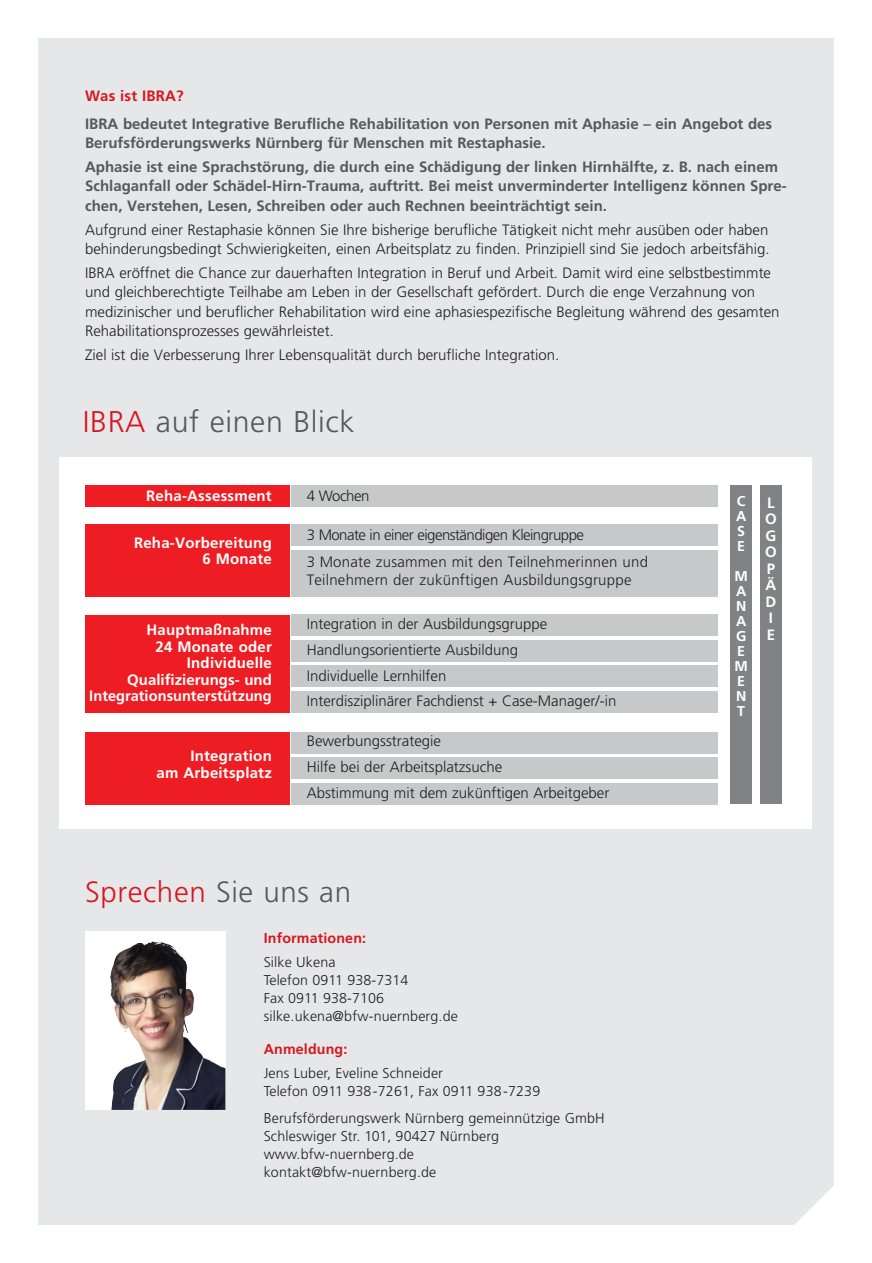
<style>
.page{position:relative;width:872px;height:1263px;background:#fff}
.page>*{position:absolute;margin:0;border:0;box-sizing:border-box;transform-origin:0 0}
.t1{font:300 30px "Frutiger LT Pro";letter-spacing:.02em;color:#57585a}
.t2{font:300 29.25px "Frutiger LT Pro";letter-spacing:.02em;color:#d7171f}
.t3{font:300 15px/25.8px "Frutiger LT Pro";color:#231f20}
.t4{font:700 15px/19.5px "Frutiger LT Pro";color:#57585a}
.t5{font:700 15px/16.5px "Frutiger LT Pro";letter-spacing:.015em;color:#fff;text-align:right}
.t6{font:300 15px/26.7px "Frutiger LT Pro";letter-spacing:-.035em;color:#231f20}
.t7{font:700 15px "Frutiger LT Pro";letter-spacing:.01em;color:#d7171f}
.t8{font:300 14.25px/18px "Frutiger LT Pro";letter-spacing:.01em;color:#231f20}
.t9{font:700 14.25px "Frutiger LT Pro";letter-spacing:.01em;color:#d7171f}
.t10{font:700 14.25px/15px "Frutiger LT Pro";color:#fff;text-align:justify}
.s1{color:#d7171f}
.s2{color:#57585a}
</style>
<div class="page">
<div style="left:38px;top:38px;width:795px;height:1187px;background:#e6e7e9"></div>
<hr style="left:871px;top:0;width:1px;height:1263px;background:#b2b3b7">
<div style="left:85px;top:931px;width:140px;height:179px;background:#fff"></div>
<img style="left:110px;top:941px;width:115px;height:169px">
<svg style="left:795px;top:1185px;width:39px;height:40px"></svg>
<div style="left:60px;top:457px;width:751px;height:371px;background:#fff"></div>
<div style="left:290px;top:550px;width:427px;height:27px;background:#c7c8ca"></div>
<div style="left:290px;top:524px;width:427px;height:22px;background:#c7c8ca"></div>
<div style="left:290px;top:575px;width:427px;height:22px;background:#c7c8ca"></div>
<div style="left:290px;top:485px;width:427px;height:21px;background:#c7c8ca"></div>
<div style="left:290px;top:615px;width:427px;height:21px;background:#c7c8ca"></div>
<div style="left:290px;top:640px;width:427px;height:21px;background:#c7c8ca"></div>
<div style="left:290px;top:665px;width:427px;height:22px;background:#c7c8ca"></div>
<div style="left:290px;top:691px;width:427px;height:21px;background:#c7c8ca"></div>
<div style="left:290px;top:732px;width:427px;height:21px;background:#c7c8ca"></div>
<div style="left:290px;top:757px;width:427px;height:22px;background:#c7c8ca"></div>
<div style="left:290px;top:783px;width:427px;height:21px;background:#c7c8ca"></div>
<div style="left:85px;top:524px;width:205px;height:73px;background:#ee1d23"></div>
<div style="left:85px;top:485px;width:205px;height:21px;background:#ee1d23"></div>
<div style="left:730px;top:485px;width:22px;height:319px;background:#808285"></div>
<div style="left:760px;top:485px;width:21px;height:319px;background:#808285"></div>
<div style="left:85px;top:615px;width:205px;height:97px;background:#ee1d23"></div>
<div style="left:85px;top:732px;width:205px;height:72px;background:#ee1d23"></div>
<p class="t7" style="left:85px;top:86px;width:100px">Was ist IBRA?</p>
<p class="t4" style="left:85px;top:114px;width:688px">IBRA bedeutet Integrative Berufliche Rehabilitation von Personen mit Aphasie – ein Angebot des<br>Berufsförderungswerks Nürnberg für Menschen mit Restaphasie.</p>
<p class="t4" style="left:85px;top:157px;width:703px">Aphasie ist eine Sprachstörung, die durch eine Schädigung der linken Hirnhälfte, z. B. nach einem<br>Schlaganfall oder Schädel-Hirn-Trauma, auftritt. Bei meist unverminderter Intelligenz können Spre&shy;chen, Verstehen, Lesen, Schreiben oder auch Rechnen beeinträchtigt sein.</p>
<p class="t3" style="left:85px;top:220px;width:686px;line-height:19.5px">Aufgrund einer Restaphasie können Sie Ihre bisherige berufliche Tätigkeit nicht mehr ausüben oder haben behinderungsbedingt Schwierigkeiten, einen Arbeitsplatz zu finden. Prinzipiell sind Sie jedoch arbeitsfähig.</p>
<p class="t3" style="left:85px;top:263px;width:696px;line-height:19.5px">IBRA eröffnet die Chance zur dauerhaften Integration in Beruf und Arbeit. Damit wird eine selbstbestimmte und gleichberechtigte Teilhabe am Leben in der Gesellschaft gefördert. Durch die enge Verzahnung von medizinischer und beruflicher Rehabilitation wird eine aphasiespezifische Begleitung während des gesamten Rehabilitationsprozesses gewährleistet.</p>
<p class="t3" style="left:85px;top:342px;width:476px">Ziel ist die Verbesserung Ihrer Lebensqualität durch berufliche Integration.</p>
<h1 class="t1" style="left:83px;top:404px;width:273px"><span class="s1">IBRA</span> auf einen Blick</h1>
<p class="t5" style="left:146px;top:487px;width:127px">Reha-Assessment</p>
<p class="t3" style="left:307px;top:483px;width:64px">4 Wochen</p>
<p class="t5" style="left:134px;top:534px;width:139px">Reha-Vorbereitung<br>6 Monate</p>
<p class="t5" style="left:89px;top:622px;width:184px">Hauptmaßnahme<br>24 Monate oder<br>Individuelle<br>Qualifizierungs- und<br>Integrationsunterstützung</p>
<p class="t5" style="left:157px;top:748px;width:117px">Integration<br>am Arbeitsplatz</p>
<p class="t6" style="left:307px;top:522px;width:343px">3 Monate in einer eigenständigen Kleingruppe<br>3 Monate zusammen mit den Teilnehmerinnen und</p>
<p class="t3" style="left:307px;top:567px;width:326px">Teilnehmern der zukünftigen Ausbildungsgruppe</p>
<p class="t3" style="left:307px;top:611px;width:311px">Integration in der Ausbildungsgruppe Handlungsorientierte Ausbildung<br>Individuelle Lernhilfen<br>Interdisziplinärer Fachdienst + Case-Manager/-in</p>
<p class="t3" style="left:307px;top:728px;width:304px">Bewerbungsstrategie<br>Hilfe bei der Arbeitsplatzsuche<br>Abstimmung mit dem zukünftigen Arbeitgeber</p>
<h2 class="t2" style="left:85px;top:875px;width:267px">Sprechen <span class="s2">Sie uns an</span></h2>
<p class="t9" style="left:264px;top:929px;width:104px">Informationen:</p>
<p class="t8" style="left:264px;top:953px;width:196px">Silke Ukena<br>Telefon 0911 938-7314<br>Fax 0911 938-7106 silke.ukena@bfw-nuernberg.de</p>
<p class="t9" style="left:264px;top:1040px;width:85px">Anmeldung:</p>
<p class="t8" style="left:264px;top:1064px;width:278px">Jens Luber, Eveline Schneider<br>Telefon 0911 938-7261, Fax 0911 938-7239</p>
<p class="t8" style="left:264px;top:1109px;width:342px">Berufsförderungswerk Nürnberg gemeinnützige GmbH Schleswiger Str. 101, 90427 Nürnberg www.bfw-nuernberg.de<br>kontakt@bfw-nuernberg.de</p>
<p class="t10" style="left:736px;top:494px;width:12px">C A S E</p>
<p class="t10" style="left:734px;top:569px;width:15px;text-align:left">M<br>A<br>N<br>A<br>G<br>E<br>M<br>E<br>N<br>T</p>
<p class="t5" style="left:765px;top:494px;width:13px;text-align:left">L<br>O<br>G<br>O<br>P<br>Ä<br>D<br>I<br>E</p>
</div>
